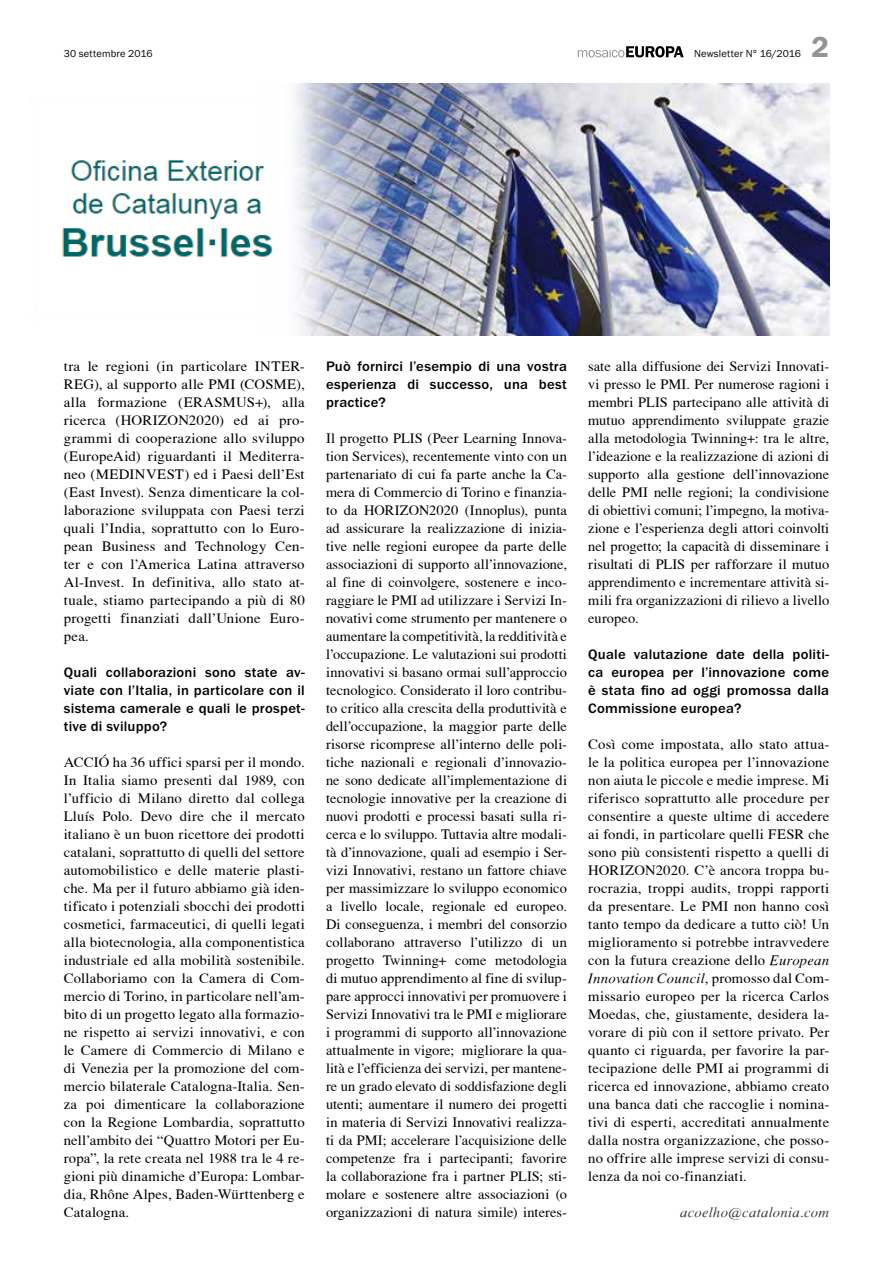
<style>
.page{position:relative;width:893px;height:1263px;background:#fff}
.page>*{position:absolute;margin:0;border:0;box-sizing:border-box;transform-origin:0 0}
.t1{font:600 30px "Franklin Gothic Itc T";color:#939393}
.t2{font:14.25px/18px "T Acc LAD";letter-spacing:.015em;color:#000;text-align:justify}
.t3{font:14.25px/18px "T Acc LAD";letter-spacing:.015em;color:#000;text-align:justify;scale:1.04 1}
.t4{font:500 14.25px/18px "Franklin Gothic Itc T";letter-spacing:.015em;color:#000;text-align:justify}
.t5{font:14.25px "T Acc LAD Italic";letter-spacing:.015em;color:#000}
.t6{font:14.25px "T Acc LAD Italic";letter-spacing:.015em;color:#393939}
.t7{font:10.5px "Franklin Gothic Itc T";letter-spacing:.01em;color:#000}
.s1{font-family:"T Acc LAD Italic"}
.s2{font-family:"T Acc LAD"}
</style>
<div class="page">
<svg style="left:578px;top:46px;width:106px;height:11px"></svg>
<img style="left:62px;top:160px;width:197px;height:97px">
<img style="left:259px;top:83px;width:570px;height:252px">
<p class="t7" style="left:64px;top:48px;width:90px">30 settembre 2016</p>
<p class="t7" style="left:694px;top:48px;width:108px">Newsletter N° 16/2016</p>
<h1 class="t1" style="left:812px;top:30px;width:19px">2</h1>
<p class="t3" style="left:64px;top:357px;width:233px">tra le regioni (in particolare INTER-REG), al supporto alle PMI (COSME), alla formazione (ERASMUS+), alla ricerca (HORIZON2020) ed ai pro&shy;grammi di cooperazione allo sviluppo (EuropeAid) riguardanti il Mediterra&shy;neo (MEDINVEST) ed i Paesi dell’Est (East Invest). Senza dimenticare la col&shy;laborazione sviluppata con Paesi terzi quali l’India, soprattutto con lo Euro&shy;pean Business and Technology Cen&shy;ter e con l’America Latina attraverso Al-Invest. In definitiva, allo stato at&shy;tuale, stiamo partecipando a più di 80 progetti finanziati dall’Unione Euro&shy;pea.</p>
<p class="t4" style="left:64px;top:663px;width:242px">Quali collaborazioni sono state av&shy;viate con l’Italia, in particolare con il sistema camerale e quali le prospet&shy;tive di sviluppo?</p>
<p class="t2" style="left:64px;top:753px;width:242px">ACCIÓ ha 36 uffici sparsi per il mondo.<br>In Italia siamo presenti dal 1989, con l’ufficio di Milano diretto dal collega Lluís Polo. Devo dire che il mercato italiano è un buon ricettore dei prodotti catalani, soprattutto di quelli del settore automobilistico e delle materie plasti&shy;che. Ma per il futuro abbiamo già iden&shy;tificato i potenziali sbocchi dei prodotti cosmetici, farmaceutici, di quelli legati alla biotecnologia, alla componentistica industriale ed alla mobilità sostenibile.<br>Collaboriamo con la Camera di Com&shy;mercio di Torino, in particolare nell’am&shy;bito di un progetto legato alla formazio&shy;ne rispetto ai servizi innovativi, e con le Camere di Commercio di Milano e di Venezia per la promozione del com&shy;mercio bilaterale Catalogna-Italia. Sen&shy;za poi dimenticare la collaborazione con la Regione Lombardia, soprattutto nell’ambito dei “Quattro Motori per Eu&shy;ropa”, la rete creata nel 1988 tra le 4 re&shy;gioni più dinamiche d’Europa: Lombar&shy;dia, Rhône Alpes, Baden-Württenberg e Catalogna.</p>
<p class="t4" style="left:326px;top:357px;width:242px">Può fornirci l’esempio di una vostra esperienza di successo, una best practice?</p>
<p class="t2" style="left:326px;top:429px;width:242px">Il progetto PLIS (Peer Learning Innova&shy;tion Services), recentemente vinto con un partenariato di cui fa parte anche la Ca&shy;mera di Commercio di Torino e finanzia&shy;to da HORIZON2020 (Innoplus), punta ad assicurare la realizzazione di inizia&shy;tive nelle regioni europee da parte delle associazioni di supporto all’innovazione, al fine di coinvolgere, sostenere e inco&shy;raggiare le PMI ad utilizzare i Servizi In&shy;novativi come strumento per mantenere o aumentare la competitività, la redditività e l’occupazione. Le valutazioni sui prodotti innovativi si basano ormai sull’approccio tecnologico. Considerato il loro contribu&shy;to critico alla crescita della produttività e dell’occupazione, la maggior parte delle risorse ricomprese all’interno delle poli&shy;tiche nazionali e regionali d’innovazio&shy;ne sono dedicate all’implementazione di tecnologie innovative per la creazione di nuovi prodotti e processi basati sulla ri&shy;cerca e lo sviluppo. Tuttavia altre modali&shy;tà d’innovazione, quali ad esempio i Ser&shy;vizi Innovativi, restano un fattore chiave per massimizzare lo sviluppo economico a livello locale, regionale ed europeo.<br>Di conseguenza, i membri del consorzio collaborano attraverso l’utilizzo di un progetto Twinning+ come metodologia di mutuo apprendimento al fine di svilup&shy;pare approcci innovativi per promuovere i Servizi Innovativi tra le PMI e migliorare i programmi di supporto all’innovazione attualmente in vigore; migliorare la qua&shy;lità e l’efficienza dei servizi, per mantene&shy;re un grado elevato di soddisfazione degli utenti; aumentare il numero dei progetti in materia di Servizi Innovativi realizza&shy;ti da PMI; accelerare l’acquisizione delle competenze fra i partecipanti; favorire la collaborazione fra i partner PLIS; sti&shy;molare e sostenere altre associazioni (o organizzazioni di natura simile) interes-</p>
<p class="t2" style="left:588px;top:357px;width:242px">sate alla diffusione dei Servizi Innovati&shy;vi presso le PMI. Per numerose ragioni i membri PLIS partecipano alle attività di mutuo apprendimento sviluppate grazie alla metodologia Twinning+: tra le altre, l’ideazione e la realizzazione di azioni di supporto alla gestione dell’innovazione delle PMI nelle regioni; la condivisione di obiettivi comuni; l’impegno, la motiva&shy;zione e l’esperienza degli attori coinvolti nel progetto; la capacità di disseminare i risultati di PLIS per rafforzare il mutuo apprendimento e incrementare attività si&shy;mili fra organizzazioni di rilievo a livello europeo.</p>
<p class="t4" style="left:588px;top:645px;width:242px">Quale valutazione date della politi&shy;ca europea per l’innovazione come è stata fino ad oggi promossa dalla Commissione europea?</p>
<p class="t2" style="left:588px;top:735px;width:242px">Così come impostata, allo stato attua&shy;le la politica europea per l’innovazione non aiuta le piccole e medie imprese. Mi riferisco soprattutto alle procedure per consentire a queste ultime di accedere ai fondi, in particolare quelli FESR che sono più consistenti rispetto a quelli di HORIZON2020. C’è ancora troppa bu&shy;rocrazia, troppi audits, troppi rapporti da presentare. Le PMI non hanno così tanto tempo da dedicare a tutto ciò! Un miglioramento si potrebbe intravvedere con la futura creazione dello <span class="s1">European</span></p>
<p class="t5" style="left:588px;top:970px;width:242px">Innovation Council<span class="s2">, promosso dal Com-</span></p>
<p class="t2" style="left:588px;top:987px;width:242px">missario europeo per la ricerca Carlos Moedas, che, giustamente, desidera la&shy;vorare di più con il settore privato. Per quanto ci riguarda, per favorire la par&shy;tecipazione delle PMI ai programmi di ricerca ed innovazione, abbiamo creato una banca dati che raccoglie i nomina&shy;tivi di esperti, accreditati annualmente dalla nostra organizzazione, che posso&shy;no offrire alle imprese servizi di consu&shy;lenza da noi co-finanziati.</p>
<p class="t6" style="left:680px;top:1204px;width:150px">acoelho@catalonia.com</p>
</div>
